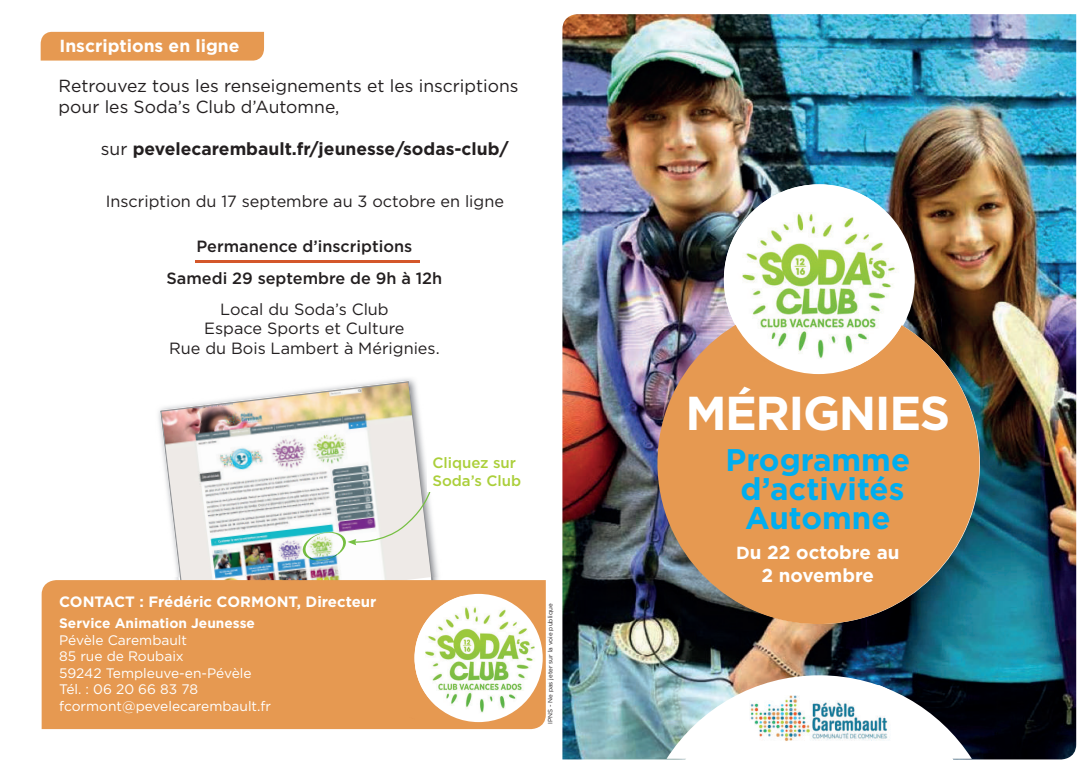
<style>
.page{position:relative;width:1081px;height:773px;background:#fff}
.page>*{position:absolute;margin:0;border:0;box-sizing:border-box;transform-origin:0 0}
.t1{font:700 47.5px "Gotham";letter-spacing:-.03em;color:#fff}
.t2{font:700 31.25px/28.8px "Gotham";color:#00aeef;text-align:center}
.t3{font:700 18.75px/22.5px "Gotham";color:#fff;text-align:center}
.t4{font:17.5px/21px "Gotham";color:#231f20}
.t5{font:700 17.5px "Gotham";color:#231f20}
.t6{font:700 17.5px "Gotham";color:#fff}
.t7{font:16.25px/19.5px "Gotham";color:#231f20;text-align:center}
.t8{font:500 16.25px/31.2px "Gotham";color:#231f20;text-align:center}
.t9{font:700 15px "Gotham";color:#fff}
.t10{font:500 15px/18px "Gotham";color:#abcf3a}
.t11{font:13.75px/16.5px "Gotham";color:#fff}
.t12{font:700 13.75px "Gotham";color:#fff}
.t13{font:6.25px "Gotham";color:#231f20}
.s1{font-weight:400}
.s2{font-size:17.5px}
</style>
<div class="page">
<img style="left:158px;top:378px;width:281px;height:199px">
<div style="left:42px;top:580px;width:504px;height:149px;background:#e69951"></div>
<img style="left:562px;top:14px;width:514px;height:745px">
<div style="left:657px;top:302px;width:322px;height:322px;background:#e69951;border-radius:50%"></div>
<svg style="left:666px;top:675px;width:306px;height:83px"></svg>
<img style="left:723px;top:733px;width:17px;height:5px">
<img style="left:740px;top:685px;width:161px;height:57px">
<div style="left:41px;top:32px;width:223px;height:29px;background:#e69951"></div>
<svg style="left:347px;top:471px;width:89px;height:74px;background:#cfcfd0"></svg>
<img style="left:302px;top:532px;width:45px;height:28px">
<div style="left:414px;top:593px;width:129px;height:129px;background:#fff;border-radius:50%"></div>
<img style="left:381px;top:601px;width:33px;height:23px">
<img style="left:414px;top:596px;width:121px;height:120px">
<div style="left:428px;top:448px;width:100px;height:43px;background:#fff"></div>
<hr style="left:195px;top:260px;width:225px;height:2px;background:#d4572a">
<div style="left:724px;top:184px;width:189px;height:190px;background:#fff;border-radius:50%"></div>
<img style="left:728px;top:198px;width:177px;height:171px">
<p class="t6" style="left:60px;top:35px;width:181px">Inscriptions en ligne</p>
<p class="t4" style="left:59px;top:75px;width:461px">Retrouvez tous les renseignements et les inscriptions pour les Soda’s Club d’Automne,</p>
<p class="t5" style="left:101px;top:137px;width:409px"><span class="s1">sur</span> pevelecarembault.fr/jeunesse/sodas-club/</p>
<p class="t7" style="left:106px;top:191px;width:400px">Inscription du 17 septembre au 3 octobre en ligne</p>
<p class="t8" style="left:167px;top:231px;width:277px">Permanence d’inscriptions<br>Samedi 29 septembre de 9h à 12h</p>
<p class="t7" style="left:169px;top:299px;width:272px">Local du Soda’s Club<br>Espace Sports et Culture<br>Rue du Bois Lambert à Mérignies.</p>
<p class="t10" style="left:432px;top:453px;width:90px">Cliquez sur<br>Soda’s Club</p>
<p class="t9" style="left:59px;top:591px;width:319px">CONTACT : Frédéric CORMONT, Directeur</p>
<p class="t12" style="left:59px;top:614px;width:197px">Service Animation Jeunesse</p>
<p class="t11" style="left:59px;top:631px;width:213px">Pévèle Carembault<br>85 rue de Roubaix<br>59242 Templeuve-en-Pévèle<br>Tél. : 06 20 66 83 78 fcormont@pevelecarembault.fr</p>
<p class="t13" style="left:546px;top:724px;width:122px;rotate:-90deg">IPNS - Ne pas jeter sur la voie publique</p>
<h1 class="t1" style="left:685px;top:381px;width:266px">MÉRIGNIES</h1>
<h2 class="t2" style="left:725px;top:445px;width:186px">Programme d’activités<br>Automne</h2>
<p class="t3" style="left:736px;top:541px;width:165px"><span class="s2">D</span>u 22 octobre au<br>2 novembre</p>
</div>
